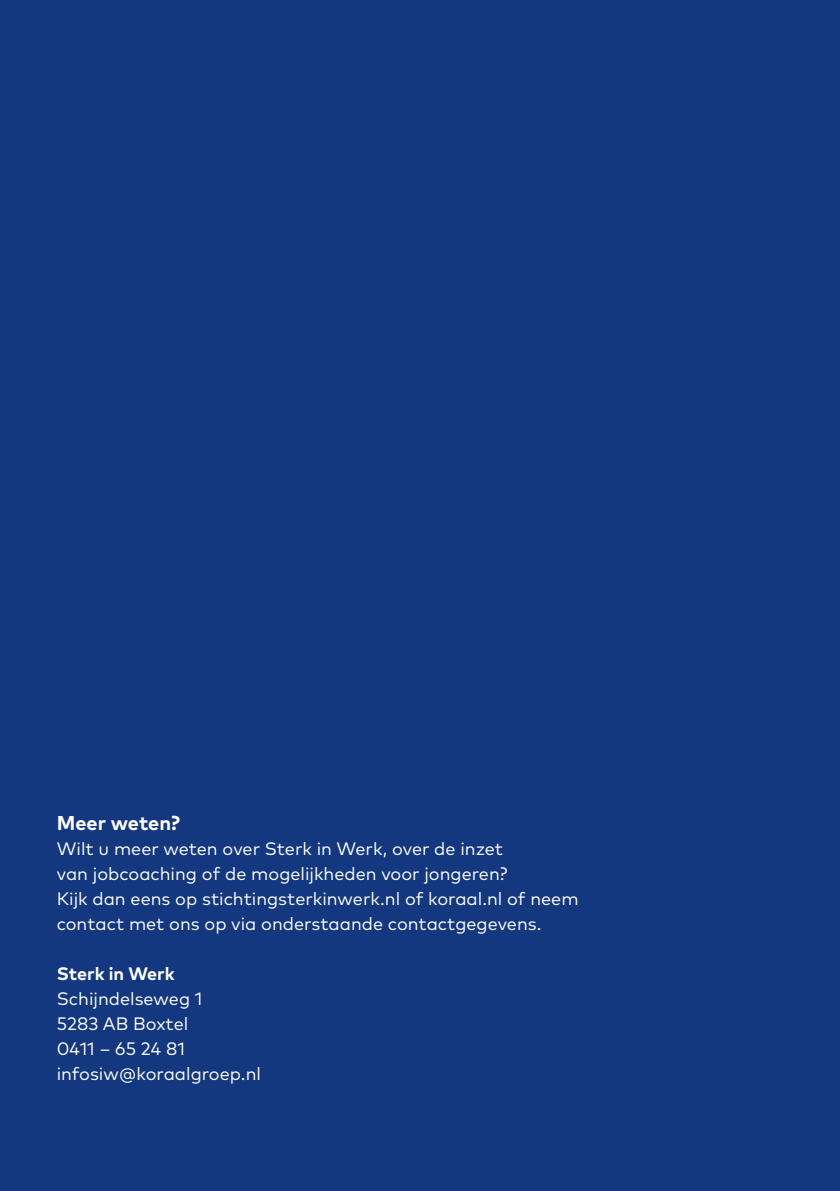
<style>
.page{position:relative;width:840px;height:1191px;background:#fff}
.page>*{position:absolute;margin:0;border:0;box-sizing:border-box;transform-origin:0 0}
.t1{font:700 20px "Mark OT";color:#fff}
.t2{font:18px/25px "Mark OT";color:#fff}
.t3{font:700 18px "Mark OT";color:#fff}
</style>
<div class="page">
<div style="left:0;top:0;width:839px;height:1191px;background:#14387f"></div>
<p class="t1" style="left:57px;top:810px;width:125px">Meer weten?</p>
<p class="t2" style="left:57px;top:836px;width:523px">Wilt u meer weten over Sterk in Werk, over de inzet<br>van jobcoaching of de mogelijkheden voor jongeren?<br>Kijk dan eens op stichtingsterkinwerk.nl of koraal.nl of neem contact met ons op via onderstaande contactgegevens.</p>
<p class="t3" style="left:57px;top:962px;width:119px">Sterk in Werk</p>
<p class="t2" style="left:57px;top:986px;width:206px">Schijndelseweg 1<br>5283 AB Boxtel<br>0411 – 65 24 81 infosiw@koraalgroep.nl</p>
</div>
